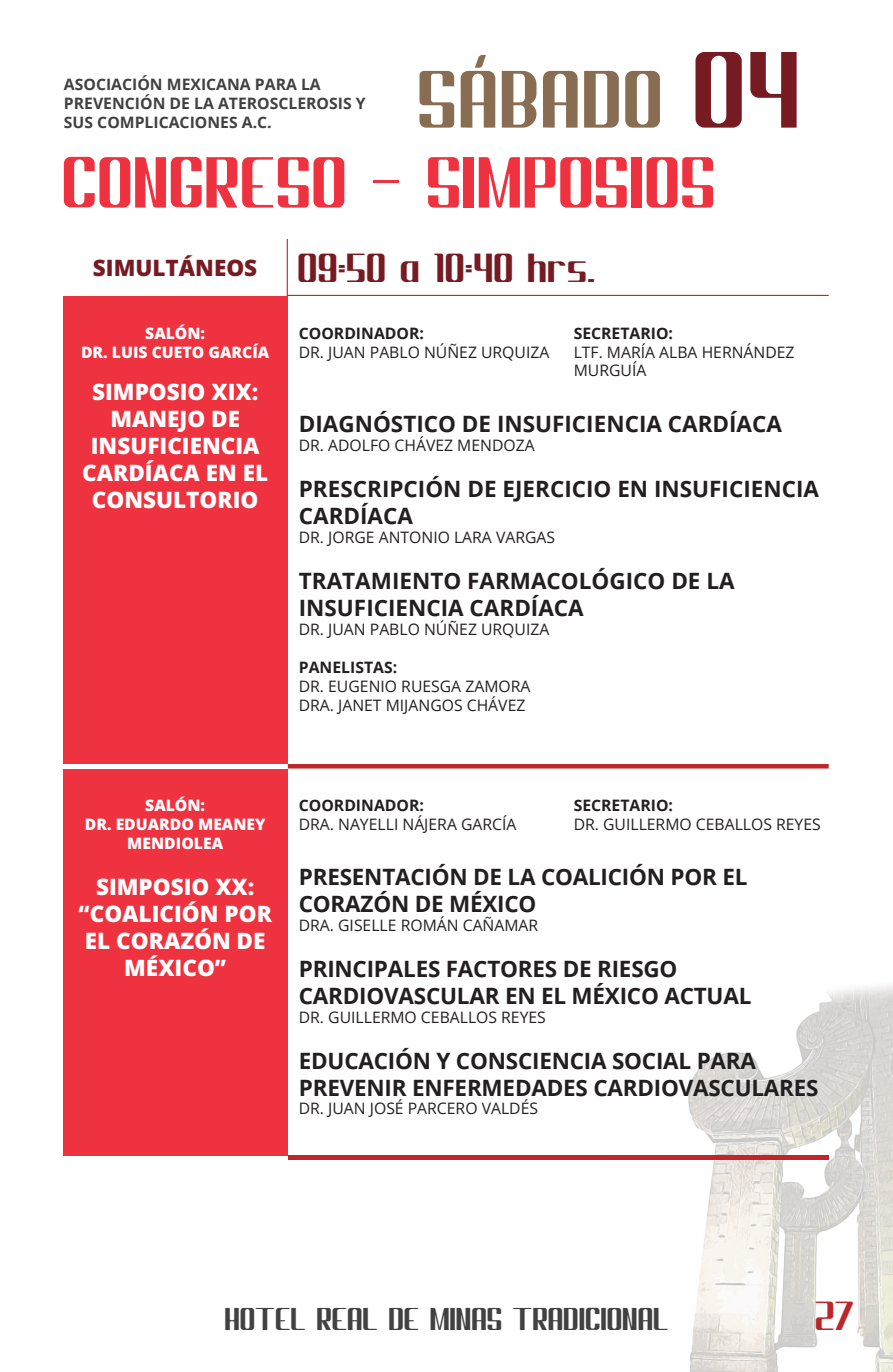
<style>
.page{position:relative;width:893px;height:1372px;background:#fff}
.page>*{position:absolute;margin:0;border:0;box-sizing:border-box;transform-origin:0 0}
.t1{font:81px "Phantom";letter-spacing:.02em;color:#896d53}
.t2{font:72px "Phantom";letter-spacing:.005em;color:#ee323f}
.t3{font:40.5px "Phantom";letter-spacing:.005em;color:#771b22}
.t4{font:40.5px "Phantom";color:#be252b}
.t5{font:31.5px "Phantom";color:#414142}
.t6{font:700 22.5px/27px "Open Sans";letter-spacing:-.01em;color:#231f20}
.t7{font:22.5px/27px "Open Sans";color:#fff;text-align:center}
.t8{font:22.5px "Open Sans";color:#771b22}
.t9{font:15.75px/18.9px "Open Sans";color:#231f20}
.t10{font:700 15.75px/18.9px "Open Sans";color:#414142}
.t11{font:700 15.75px "Open Sans";color:#231f20}
.t12{font:15.75px/18.9px "Open Sans";color:#fff;text-align:center}
.s1{font-size:108px;color:#771b22}
</style>
<div class="page">
<img style="left:606px;top:985px;width:287px;height:386px">
<svg style="left:475px;top:55px;width:11px;height:13px"></svg>
<hr style="left:287px;top:239px;width:1px;height:57px;background:#be262b">
<hr style="left:287px;top:295px;width:542px;height:1px;background:#be262b">
<div style="left:63px;top:296px;width:225px;height:468px;background:#ee323f"></div>
<hr style="left:288px;top:764px;width:541px;height:4px;background:#be262b">
<div style="left:63px;top:768px;width:225px;height:387px;background:#ee323f"></div>
<hr style="left:288px;top:1155px;width:541px;height:4px;background:#be262b">
<h1 class="t1" style="left:417px;top:71px;width:384px">SABADO <span class="s1">04</span></h1>
<h2 class="t2" style="left:62px;top:157px;width:655px">CONGRESO - SIMPOSIOS</h2>
<p class="t10" style="left:64px;top:74px;width:303px">ASOCIACIÓN MEXICANA PARA LA<br>PREVENCIÓN DE LA ATEROSCLEROSIS Y<br>SUS COMPLICACIONES A.C.</p>
<p class="t8" style="left:93px;top:252px;width:166px">SIMULTÁNEOS</p>
<p class="t12" style="left:81px;top:323px;width:190px">SALÓN:<br>DR. LUIS CUETO GARCÍA</p>
<p class="t7" style="left:82px;top:378px;width:188px">SIMPOSIO XIX:<br>MANEJO DE<br>INSUFICIENCIA<br>CARDÍACA EN EL<br>CONSULTORIO</p>
<h3 class="t3" style="left:298px;top:254px;width:299px">09:50 a 10:40 hrs.</h3>
<p class="t11" style="left:299px;top:322px;width:127px">COORDINADOR:</p>
<p class="t9" style="left:299px;top:342px;width:252px">DR. JUAN PABLO NÚÑEZ URQUIZA</p>
<p class="t11" style="left:574px;top:322px;width:101px">SECRETARIO:</p>
<p class="t9" style="left:574px;top:342px;width:222px">LTF. MARÍA ALBA HERNÁNDEZ<br>MURGUÍA</p>
<p class="t6" style="left:299px;top:410px;width:485px">DIAGNÓSTICO DE INSUFICIENCIA CARDÍACA</p>
<p class="t9" style="left:299px;top:436px;width:237px">DR. ADOLFO CHÁVEZ MENDOZA</p>
<p class="t6" style="left:299px;top:475px;width:522px">PRESCRIPCIÓN DE EJERCICIO EN INSUFICIENCIA<br>CARDÍACA</p>
<p class="t9" style="left:299px;top:527px;width:258px">DR. JORGE ANTONIO LARA VARGAS</p>
<p class="t6" style="left:299px;top:567px;width:437px">TRATAMIENTO FARMACOLÓGICO DE LA<br>INSUFICIENCIA CARDÍACA</p>
<p class="t9" style="left:299px;top:619px;width:252px">DR. JUAN PABLO NÚÑEZ URQUIZA</p>
<p class="t11" style="left:299px;top:656px;width:100px">PANELISTAS:</p>
<p class="t9" style="left:299px;top:676px;width:233px">DR. EUGENIO RUESGA ZAMORA<br>DRA. JANET MIJANGOS CHÁVEZ</p>
<p class="t12" style="left:85px;top:795px;width:182px">SALÓN:<br>DR. EDUARDO MEANEY<br>MENDIOLEA</p>
<p class="t7" style="left:79px;top:872px;width:195px">SIMPOSIO XX: “COALICIÓN POR<br>EL CORAZÓN DE<br>MÉXICO”</p>
<p class="t11" style="left:299px;top:794px;width:127px">COORDINADOR:</p>
<p class="t9" style="left:299px;top:814px;width:219px">DRA. NAYELLI NÁJERA GARCÍA</p>
<p class="t6" style="left:299px;top:862px;width:450px">PRESENTACIÓN DE LA COALICIÓN POR EL<br>CORAZÓN DE MÉXICO</p>
<p class="t9" style="left:299px;top:915px;width:241px">DRA. GISELLE ROMÁN CAÑAMAR</p>
<p class="t6" style="left:299px;top:954px;width:454px">PRINCIPALES FACTORES DE RIESGO<br>CARDIOVASCULAR EN EL MÉXICO ACTUAL</p>
<p class="t9" style="left:299px;top:1006px;width:249px">DR. GUILLERMO CEBALLOS REYES</p>
<p class="t6" style="left:299px;top:1046px;width:521px">EDUCACIÓN Y CONSCIENCIA SOCIAL PARA<br>PREVENIR ENFERMEDADES CARDIOVASCULARES</p>
<p class="t9" style="left:299px;top:1098px;width:241px">DR. JUAN JOSÉ PARCERO VALDÉS</p>
<p class="t11" style="left:574px;top:794px;width:101px">SECRETARIO:</p>
<p class="t9" style="left:574px;top:814px;width:249px">DR. GUILLERMO CEBALLOS REYES</p>
<h3 class="t5" style="left:224px;top:1307px;width:446px">HOTEL REAL DE MINAS TRADICIONAL</h3>
<h3 class="t4" style="left:815px;top:1301px;width:41px">27</h3>
</div>
